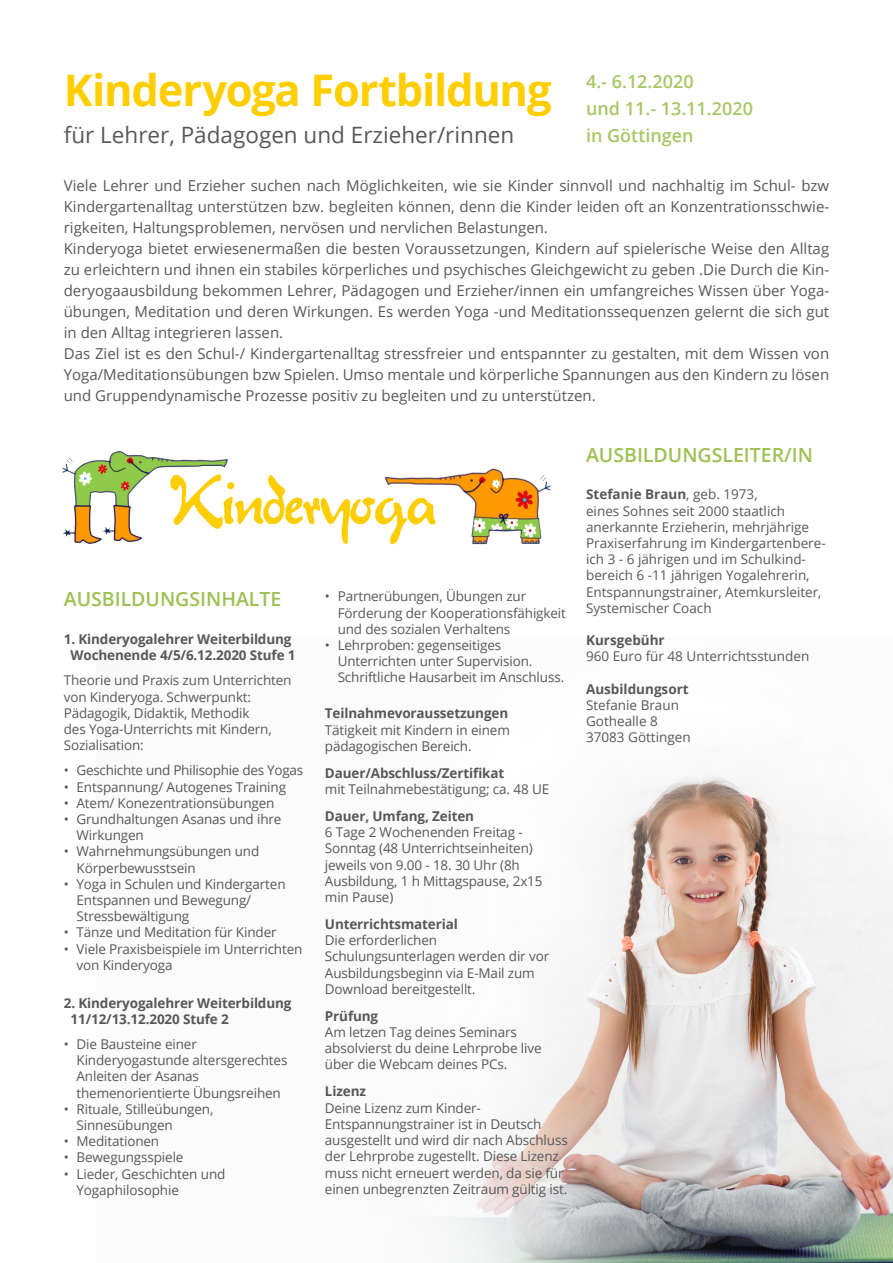
<style>
.page{position:relative;width:893px;height:1263px;background:#fff}
.page>*{position:absolute;margin:0;border:0;box-sizing:border-box;transform-origin:0 0}
.t1{font:700 43.5px "Open Sans";letter-spacing:-.03em;color:#fece00}
.t2{font:22.5px "Open Sans";color:#57585a}
.t3{font:600 19.5px "Open Sans";color:#9dc153}
.t4{font:600 18px/27px "Open Sans";color:#a7c764}
.t5{font:15px/21px "Open Sans";color:#57585a;text-align:justify}
.t6{font:13.5px/16.2px "Open Sans";letter-spacing:-.01em;color:#57585a}
.t7{font:700 13.5px/16.2px "Open Sans";letter-spacing:-.01em;color:#57585a;text-align:center}
.s1{font-weight:700}
.s2{font-weight:400}
</style>
<div class="page">
<img style="left:448px;top:775px;width:445px;height:488px">
<img style="left:62px;top:451px;width:489px;height:94px">
<p class="t1" style="left:64px;top:59px;width:489px">Kinderyoga Fortbildung</p>
<p class="t2" style="left:64px;top:119px;width:452px">für Lehrer, Pädagogen und Erzieher/rinnen</p>
<p class="t4" style="left:586px;top:68px;width:168px">4.- 6.12.2020<br>und 11.- 13.11.2020 in Göttingen</p>
<p class="t5" style="left:64px;top:175px;width:767px">Viele Lehrer und Erzieher suchen nach Möglichkeiten, wie sie Kinder sinnvoll und nachhaltig im Schul- bzw Kindergartenalltag unterstützen bzw. begleiten können, denn die Kinder leiden oft an Konzentrationsschwie&shy;rigkeiten, Haltungsproblemen, nervösen und nervlichen Belastungen.</p>
<p class="t5" style="left:64px;top:238px;width:767px">Kinderyoga bietet erwiesenermaßen die besten Voraussetzungen, Kindern auf spielerische Weise den Alltag zu erleichtern und ihnen ein stabiles körperliches und psychisches Gleichgewicht zu geben .Die Durch die Kin&shy;deryogaausbildung bekommen Lehrer, Pädagogen und Erzieher/innen ein umfangreiches Wissen über Yoga&shy;übungen, Meditation und deren Wirkungen. Es werden Yoga -und Meditationssequenzen gelernt die sich gut in den Alltag integrieren lassen.</p>
<p class="t5" style="left:64px;top:343px;width:767px">Das Ziel ist es den Schul-/ Kindergartenalltag stressfreier und entspannter zu gestalten, mit dem Wissen von Yoga/Meditationsübungen bzw Spielen. Umso mentale und körperliche Spannungen aus den Kindern zu lösen und Gruppendynamische Prozesse positiv zu begleiten und zu unterstützen.</p>
<p class="t3" style="left:64px;top:585px;width:219px">AUSBILDUNGSINHALTE</p>
<p class="t7" style="left:64px;top:631px;width:233px">1. Kinderyogalehrer Weiterbildung<br>Wochenende 4/5/6.12.2020 Stufe 1</p>
<p class="t6" style="left:64px;top:672px;width:229px">Theorie und Praxis zum Unterrichten von Kinderyoga. Schwerpunkt:<br>Pädagogik, Didaktik, Methodik<br>des Yoga-Unterrichts mit Kindern,<br>Sozialisation:</p>
<p class="t6" style="left:64px;top:762px;width:241px">• Geschichte und Philisophie des Yogas</p>
<p class="t6" style="left:64px;top:778px;width:224px">• Entspannung/ Autogenes Training</p>
<p class="t6" style="left:64px;top:794px;width:212px">• Atem/ Konezentrationsübungen</p>
<p class="t6" style="left:77px;top:811px;width:206px;text-indent:-13px">• Grundhaltungen Asanas und ihre<br>Wirkungen</p>
<p class="t6" style="left:77px;top:843px;width:184px;text-indent:-13px">• Wahrnehmungsübungen und<br>Körperbewusstsein</p>
<p class="t6" style="left:77px;top:875px;width:211px;text-indent:-13px">• Yoga in Schulen und Kindergarten<br>Entspannen und Bewegung/<br>Stressbewältigung</p>
<p class="t6" style="left:64px;top:924px;width:214px">• Tänze und Meditation für Kinder</p>
<p class="t6" style="left:77px;top:940px;width:227px;text-indent:-13px">• Viele Praxisbeispiele im Unterrichten von Kinderyoga</p>
<p class="t7" style="left:71px;top:994px;width:222px;text-align:left;text-indent:-7px">2. Kinderyogalehrer Weiterbildung<br>11/12/13.12.2020 Stufe 2</p>
<p class="t6" style="left:77px;top:1036px;width:212px;text-indent:-13px">• Die Bausteine einer<br>Kinderyogastunde altersgerechtes<br>Anleiten der Asanas themenorientierte Übungsreihen</p>
<p class="t6" style="left:77px;top:1100px;width:138px;text-indent:-13px">• Rituale, Stilleübungen,<br>Sinnesübungen</p>
<p class="t6" style="left:64px;top:1133px;width:97px">• Meditationen</p>
<p class="t6" style="left:64px;top:1149px;width:121px">• Bewegungsspiele</p>
<p class="t6" style="left:77px;top:1165px;width:150px;text-indent:-13px">• Lieder, Geschichten und<br>Yogaphilosophie</p>
<p class="t6" style="left:338px;top:588px;width:230px;text-indent:-13px">• Partnerübungen, Übungen zur<br>Förderung der Kooperationsfähigkeit und des sozialen Verhaltens</p>
<p class="t6" style="left:338px;top:637px;width:228px;text-indent:-13px">• Lehrproben: gegenseitiges<br>Unterrichten unter Supervision.<br>Schriftliche Hausarbeit im Anschluss.</p>
<p class="t7" style="left:325px;top:705px;width:185px">Teilnahmevoraussetzungen</p>
<p class="t6" style="left:325px;top:721px;width:187px">Tätigkeit mit Kindern in einem pädagogischen Bereich.</p>
<p class="t7" style="left:325px;top:764px;width:181px">Dauer/Abschluss/Zertifikat</p>
<p class="t6" style="left:325px;top:781px;width:226px">mit Teilnahmebestätigung; ca. 48 UE</p>
<p class="t6" style="left:325px;top:808px;width:219px"><span class="s1">Dauer, Umfang, Zeiten<br></span>6 Tage 2 Wochenenden Freitag -<br>Sonntag (48 Unterrichtseinheiten) jeweils von 9.00 - 18. 30 Uhr (8h<br>Ausbildung, 1 h Mittagspause, 2x15 min Pause)</p>
<p class="t6" style="left:325px;top:916px;width:226px"><span class="s1">Unterrichtsmaterial<br></span>Die erforderlichen<br>Schulungsunterlagen werden dir vor<br>Ausbildungsbeginn via E-Mail zum<br>Download bereitgestellt.</p>
<p class="t6" style="left:325px;top:1007px;width:218px"><span class="s1">Prüfung<br></span>Am letzen Tag deines Seminars absolvierst du deine Lehrprobe live über die Webcam deines PCs.</p>
<p class="t6" style="left:325px;top:1083px;width:244px"><span class="s1">Lizenz<br></span>Deine Lizenz zum Kinder-<br>Entspannungstrainer ist in Deutsch ausgestellt und wird dir nach Abschluss der Lehrprobe zugestellt. Diese Lizenz muss nicht erneuert werden, da sie für einen unbegrenzten Zeitraum gültig ist.</p>
<p class="t3" style="left:586px;top:441px;width:228px">AUSBILDUNGSLEITER/IN</p>
<p class="t7" style="left:586px;top:486px;width:173px">Stefanie Braun<span class="s2">, geb. 1973,</span></p>
<p class="t6" style="left:586px;top:502px;width:241px">eines Sohnes seit 2000 staatlich anerkannte Erzieherin, mehrjährige Praxiserfahrung im Kindergartenbere&shy;ich 3 - 6 jährigen und im Schulkind&shy;bereich 6 -11 jährigen Yogalehrerin, Entspannungstrainer, Atemkursleiter, Systemischer Coach</p>
<p class="t6" style="left:586px;top:632px;width:225px"><span class="s1">Kursgebühr<br></span>960 Euro für 48 Unterrichtsstunden</p>
<p class="t7" style="left:586px;top:680px;width:104px">Ausbildungsort</p>
<p class="t6" style="left:586px;top:697px;width:94px">Stefanie Braun</p>
<p class="t6" style="left:586px;top:713px;width:73px">Gothealle 8</p>
<p class="t6" style="left:586px;top:729px;width:106px">37083 Göttingen</p>
</div>
